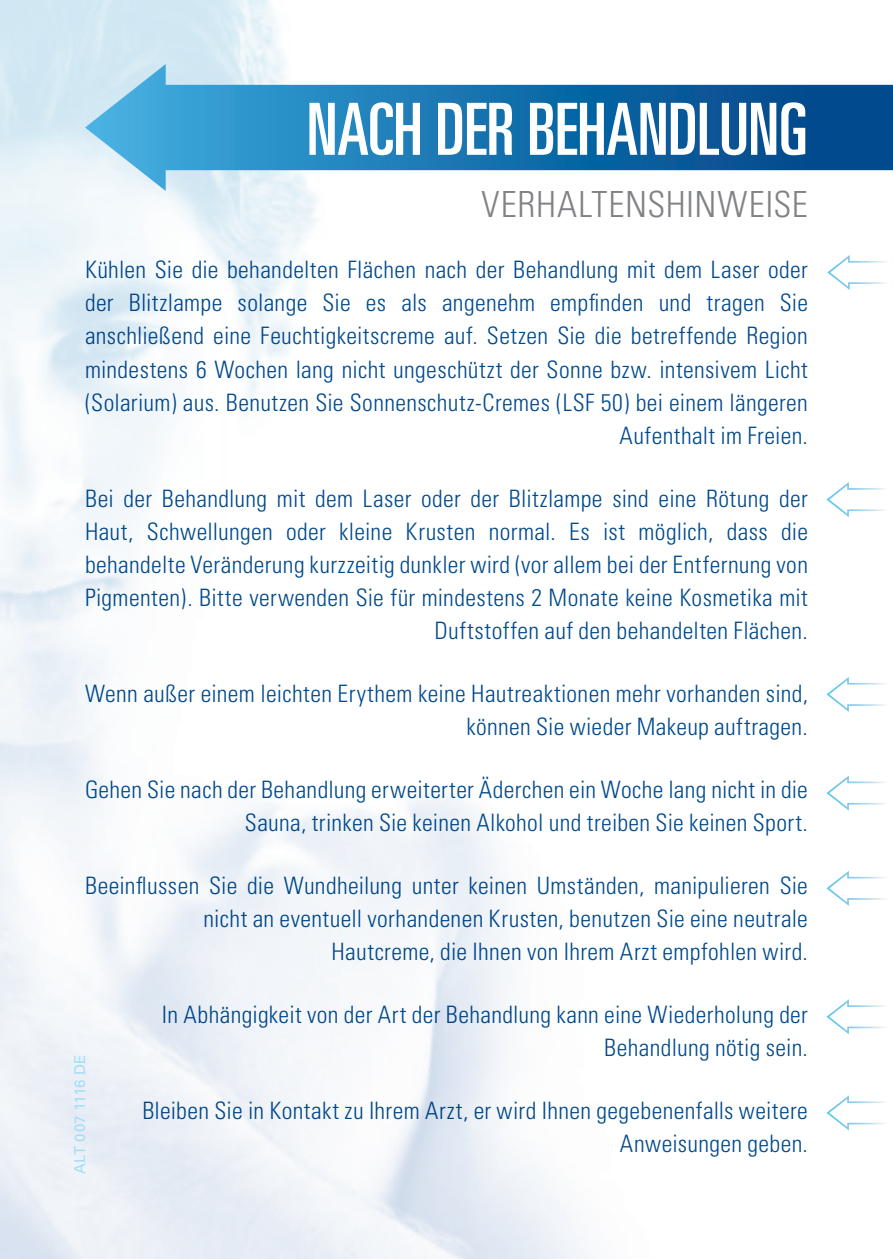
<style>
.page{position:relative;width:893px;height:1259px;background:#fff}
.page>*{position:absolute;margin:0;border:0;box-sizing:border-box;transform-origin:0 0}
.t1{font:ultra-condensed 72px "Univers";letter-spacing:-.005em;color:#fff}
.t2{font:300 condensed 36px "Univers";letter-spacing:.015em;color:#808285}
.t3{font:300 condensed 24px/33px "Univers";letter-spacing:.015em;color:#004a8d;text-align:right}
.t4{font:15px "Univers";letter-spacing:.015em;color:#a2def8}
</style>
<div class="page">
<svg style="left:85px;top:64px;width:808px;height:127px"></svg>
<svg style="left:827px;top:255px;width:62px;height:35px"></svg>
<svg style="left:826px;top:482px;width:62px;height:35px"></svg>
<svg style="left:826px;top:677px;width:62px;height:35px"></svg>
<svg style="left:826px;top:775px;width:62px;height:36px"></svg>
<svg style="left:826px;top:870px;width:62px;height:36px"></svg>
<svg style="left:826px;top:999px;width:62px;height:36px"></svg>
<svg style="left:826px;top:1095px;width:62px;height:36px"></svg>
<p class="t1" style="left:307px;top:88px;width:503px">NACH DER BEHANDLUNG</p>
<p class="t2" style="left:481px;top:183px;width:328px">VERHALTENSHINWEISE</p>
<p class="t3" style="left:85px;top:253px;width:724px">Kühlen Sie die behandelten Flächen nach der Behandlung mit dem Laser oder der Blitzlampe solange Sie es als angenehm empfinden und tragen Sie anschließend eine Feuchtigkeitscreme auf. Setzen Sie die betreffende Region mindestens 6 Wochen lang nicht ungeschützt der Sonne bzw. intensivem Licht (Solarium) aus. Benutzen Sie Sonnenschutz-Cremes (LSF 50) bei einem längeren Aufenthalt im Freien.</p>
<p class="t3" style="left:85px;top:481px;width:724px">Bei der Behandlung mit dem Laser oder der Blitzlampe sind eine Rötung der Haut, Schwellungen oder kleine Krusten normal. Es ist möglich, dass die behandelte Veränderung kurzzeitig dunkler wird (vor allem bei der Entfernung von Pigmenten). Bitte verwenden Sie für mindestens 2 Monate keine Kosmetika mit Duftstoffen auf den behandelten Flächen.</p>
<p class="t3" style="left:85px;top:676px;width:724px">Wenn außer einem leichten Erythem keine Hautreaktionen mehr vorhanden sind, können Sie wieder Makeup auftragen.</p>
<p class="t3" style="left:85px;top:772px;width:724px">Gehen Sie nach der Behandlung erweiterter Äderchen ein Woche lang nicht in die<br>Sauna, trinken Sie keinen Alkohol und treiben Sie keinen Sport.</p>
<p class="t3" style="left:85px;top:868px;width:724px">Beeinflussen Sie die Wundheilung unter keinen Umständen, manipulieren Sie nicht an eventuell vorhandenen Krusten, benutzen Sie eine neutrale<br>Hautcreme, die Ihnen von Ihrem Arzt empfohlen wird.</p>
<p class="t4" style="left:71px;top:1174px;width:121px;rotate:-90deg">ALT 007 1116 DE</p>
<p class="t3" style="left:162px;top:997px;width:648px">In Abhängigkeit von der Art der Behandlung kann eine Wiederholung der<br>Behandlung nötig sein.</p>
<p class="t3" style="left:142px;top:1093px;width:667px">Bleiben Sie in Kontakt zu Ihrem Arzt, er wird Ihnen gegebenenfalls weitere<br>Anweisungen geben.</p>
</div>
